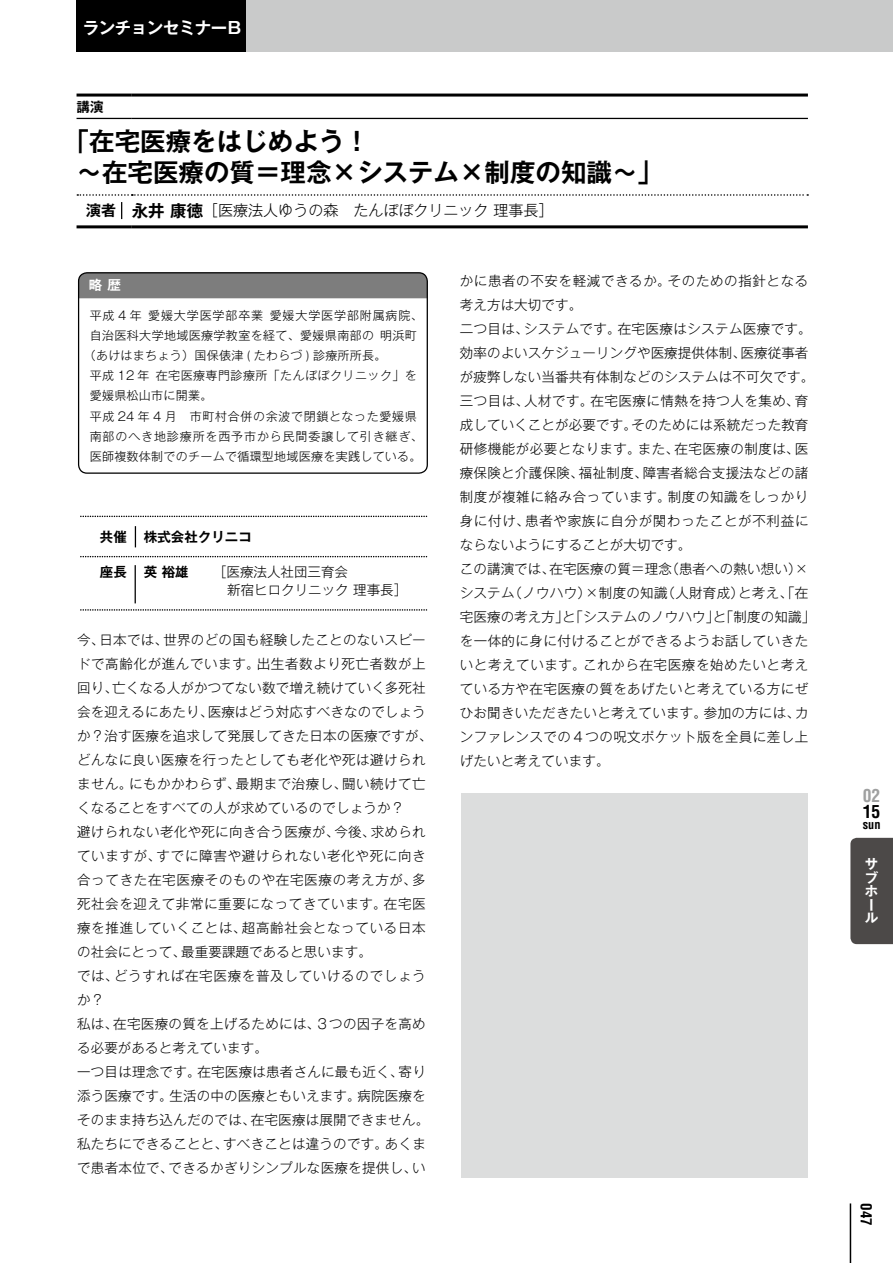
<style>
.page{position:relative;width:893px;height:1263px;background:#fff}
.page>*{position:absolute;margin:0;border:0;box-sizing:border-box;transform-origin:0 0}
.t1{font:700 25.5px/31.5px "Gothic MB101 Pro De";color:#000}
.t2{font:700 condensed 17.55px "Helvetica";color:#9fa0a0}
.t3{font:700 condensed 17.55px "Helvetica";color:#000}
.t4{font:700 16.5px "Gothic MB101 Pro De";letter-spacing:-.03em;color:#fff}
.t5{font:300 15px "Gothic MB101 Pro";color:#000}
.t6{font:700 condensed 15px "Helvetica";color:#000}
.t7{font:300 13.5px/24px "Gothic MB101 Pro";letter-spacing:.025em;color:#000}
.t8{font:300 13.5px/18px "Gothic MB101 Pro";color:#000}
.t9{font:700 13.5px "Gothic MB101 Pro De";color:#000}
.t10{font:700 13.5px/13.5px "Gothic MB101 Pro De";color:#fff}
.t11{font:700 condensed 12.3px "Helvetica";color:#000}
.t12{font:300 12px "Gothic MB101 Pro";letter-spacing:.04em;color:#000}
.t13{font:300 12px "Gothic MB101 Pro";letter-spacing:.07em;color:#000}
.t14{font:300 12px "Gothic MB101 Pro";letter-spacing:.075em;color:#000}
.s1{font-family:"Gothic MB101 Pro De";font-weight:700}
.s2{font-family:"Gothic MB101 Pro De";font-weight:700;font-size:16.5px}
</style>
<div class="page">
<hr style="left:850px;top:1203px;width:1px;height:60px;background:#000">
<div style="left:77px;top:0;width:170px;height:51px;background:#000"></div>
<div style="left:247px;top:0;width:646px;height:51px;background:#c9caca"></div>
<hr style="left:77px;top:94px;width:55px;height:3px;background:#000">
<hr style="left:132px;top:94px;width:676px;height:3px;background:#000">
<hr style="left:77px;top:225px;width:55px;height:3px;background:#000">
<hr style="left:132px;top:225px;width:676px;height:3px;background:#000">
<hr style="left:77px;top:118px;width:55px;height:1px;background:#000">
<hr style="left:132px;top:118px;width:676px;height:1px;background:#000">
<svg style="left:77px;top:194px;width:731px;height:2px"></svg>
<svg style="left:121px;top:202px;width:1px;height:17px"></svg>
<div style="left:79px;top:273px;width:348px;height:25px;background:#7d7d7d"></div>
<div style="left:78px;top:272px;width:350px;height:202px;border:1px solid #000;border-radius:9px"></div>
<div style="left:850px;top:838px;width:43px;height:106px;background:#4c4948"></div>
<svg style="left:81px;top:556px;width:345px;height:1px"></svg>
<svg style="left:81px;top:516px;width:345px;height:1px"></svg>
<svg style="left:81px;top:609px;width:345px;height:2px"></svg>
<hr style="left:135px;top:565px;width:1px;height:38px;background:#000">
<svg style="left:135px;top:526px;width:1px;height:21px"></svg>
<div style="left:461px;top:793px;width:347px;height:385px;background:#dcdddd"></div>
<p class="t4" style="left:83px;top:14px;width:160px">ランチョンセミナーB</p>
<p class="t9" style="left:77px;top:96px;width:29px">講演</p>
<h1 class="t1" style="left:77px;top:122px;width:588px;text-indent:-13px">「在宅医療をはじめよう！<br>～在宅医療の質＝理念×システム×制度の知識～」</h1>
<p class="t5" style="left:86px;top:198px;width:469px"><span class="s1">演者</span> <span class="s2">永井 康徳</span>［医療法人ゆうの森　たんぽぽクリニック 理事長］</p>
<p class="t10" style="left:89px;top:277px;width:34px">略歴</p>
<p class="t14" style="left:90px;top:305px;width:335px">平成 4 年 愛媛大学医学部卒業 愛媛大学医学部附属病院、</p>
<p class="t12" style="left:90px;top:325px;width:329px">自治医科大学地域医療学教室を経て、愛媛県南部の 明浜町</p>
<p class="t12" style="left:84px;top:345px;width:304px">（あけはまちょう）国保俵津 ( たわらづ ) 診療所所長。</p>
<p class="t12" style="left:90px;top:366px;width:329px">平成 12 年 在宅医療専門診療所「たんぽぽクリニック」を</p>
<p class="t12" style="left:90px;top:386px;width:124px">愛媛県松山市に開業。</p>
<p class="t12" style="left:90px;top:406px;width:329px">平成 24 年 4 月　市町村合併の余波で閉鎖となった愛媛県</p>
<p class="t13" style="left:90px;top:426px;width:335px">南部のへき地診療所を西予市から民間委譲して引き継ぎ、</p>
<p class="t12" style="left:90px;top:447px;width:333px">医師複数体制でのチームで循環型地域医療を実践している。</p>
<p class="t9" style="left:100px;top:525px;width:28px">共催</p>
<p class="t9" style="left:144px;top:525px;width:109px">株式会社クリニコ</p>
<p class="t9" style="left:100px;top:561px;width:90px">座長 英 裕雄</p>
<p class="t8" style="left:227px;top:561px;width:181px;text-indent:-14px">［医療法人社団三育会<br>新宿ヒロクリニック 理事長］</p>
<p class="t7" style="left:77px;top:626px;width:357px">今、日本では、世界のどの国も経験したことのないスピードで高齢化が進んでいます。出生者数より死亡者数が上回り、亡くなる人がかつてない数で増え続けていく多死社会を迎えるにあたり、医療はどう対応すべきなのでしょうか？治す医療を追求して発展してきた日本の医療ですが、どんなに良い医療を行ったとしても老化や死は避けられません。にもかかわらず、最期まで治療し、闘い続けて亡くなることをすべての人が求めているのでしょうか？　避けられない老化や死に向き合う医療が、今後、求められていますが、すでに障害や避けられない老化や死に向き合ってきた在宅医療そのものや在宅医療の考え方が、多死社会を迎えて非常に重要になってきています。在宅医療を推進していくことは、超高齢社会となっている日本の社会にとって、最重要課題であると思います。<br>では、どうすれば在宅医療を普及していけるのでしょうか？<br>私は、在宅医療の質を上げるためには、３つの因子を高める必要があると考えています。<br>一つ目は理念です。在宅医療は患者さんに最も近く、寄り添う医療です。生活の中の医療ともいえます。病院医療をそのまま持ち込んだのでは、在宅医療は展開できません。私たちにできることと、すべきことは違うのです。あくまで患者本位で、できるかぎりシンプルな医療を提供し、い</p>
<p class="t7" style="left:460px;top:267px;width:357px">かに患者の不安を軽減できるか。そのための指針となる考え方は大切です。<br>二つ目は、システムです。在宅医療はシステム医療です。効率のよいスケジューリングや医療提供体制、医療従事者が疲弊しない当番共有体制などのシステムは不可欠です。三つ目は、人材です。在宅医療に情熱を持つ人を集め、育成していくことが必要です。そのためには系統だった教育研修機能が必要となります。また、在宅医療の制度は、医療保険と介護保険、福祉制度、障害者総合支援法などの諸制度が複雑に絡み合っています。制度の知識をしっかり身に付け、患者や家族に自分が関わったことが不利益にならないようにすることが大切です。<br>この講演では、在宅医療の質＝理念（患者への熱い想い）×システム（ノウハウ）×制度の知識（人財育成）と考え、「在宅医療の考え方」と「システムのノウハウ」と「制度の知識」を一体的に身に付けることができるようお話していきたいと考えています。これから在宅医療を始めたいと考えている方や在宅医療の質をあげたいと考えている方にぜひお聞きいただきたいと考えています。参加の方には、カンファレンスでの４つの呪文ポケット版を全員に差し上げたいと考えています。</p>
<p class="t2" style="left:863px;top:785px;width:19px">02</p>
<p class="t3" style="left:863px;top:800px;width:19px">15</p>
<p class="t11" style="left:863px;top:817px;width:19px">sun</p>
<p class="t10" style="left:865px;top:855px;width:15px">サブホール</p>
<p class="t6" style="left:876px;top:1203px;width:24px;rotate:90deg">047</p>
</div>
